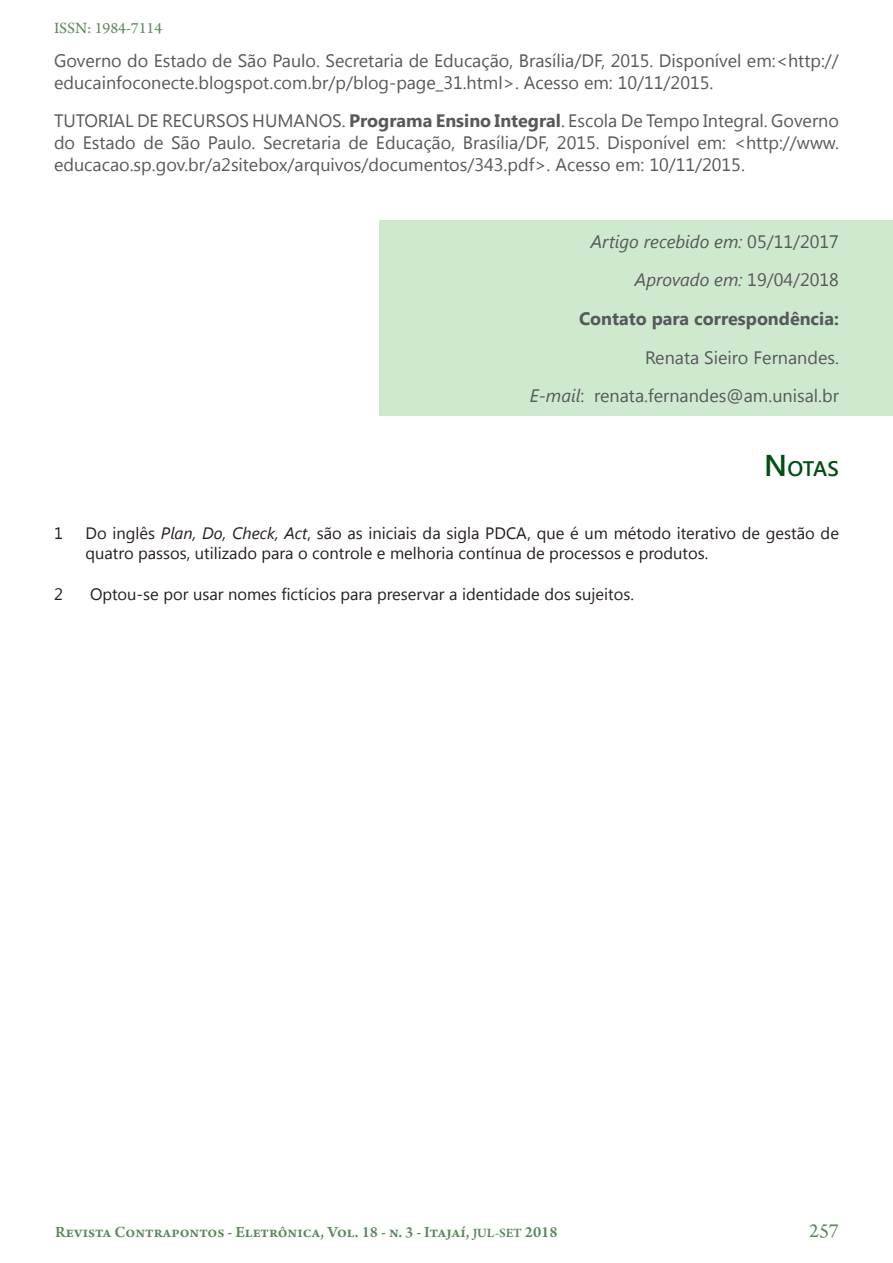
<style>
.page{position:relative;width:893px;height:1263px;background:#fff}
.page>*{position:absolute;margin:0;border:0;box-sizing:border-box;transform-origin:0 0}
.Subtítulos{font:600 21px "Segoe UI";color:#004f14}
.t1{font:21px "Arno Pro";color:#5b865b}
.Referências{font:18px/21.6px "Segoe UI";color:#57585a}
.Referências-2{font:italic 18px "Segoe UI";color:#57585a}
.Referências-3{font:700 18px "Segoe UI";color:#57585a}
.Notas{font:16.5px/19.8px "Segoe UI";color:#241e1b}
.t2{font:600 16.5px "Arno Pro";color:#5b865b}
.t3{font:16.5px "Arno Pro";color:#5b865b}
.s1{font-weight:700}
.s2{font-style:normal}
.s3{font-style:italic}
.s4{font-size:30px}
.s5{font-size:13.5px}
</style>
<div class="page">
<div style="left:380px;top:220px;width:513px;height:196px;background:#cfe9cf"></div>
<p class="t3" style="left:54px;top:18px;width:110px">ISSN: 1984-7114</p>
<p class="Referências" style="left:54px;top:49px;width:786px">Governo do Estado de São Paulo. Secretaria de Educação, Brasília/DF, 2015. Disponível em:&lt;http:// educainfoconecte.blogspot.com.br/p/blog-page_31.html&gt;. Acesso em: 10/11/2015.</p>
<p class="Referências" style="left:54px;top:109px;width:786px;text-align:justify">TUTORIAL DE RECURSOS HUMANOS. <span class="s1">Programa Ensino Integral</span>. Escola De Tempo Integral. Governo do Estado de São Paulo. Secretaria de Educação, Brasília/DF, 2015. Disponível em: &lt;http://www. educacao.sp.gov.br/a2sitebox/arquivos/documentos/343.pdf&gt;. Acesso em: 10/11/2015.</p>
<p class="Referências-2" style="left:591px;top:229px;width:250px">Artigo recebido em: <span class="s2">05/11/2017</span></p>
<p class="Referências-2" style="left:635px;top:267px;width:206px">Aprovado em: <span class="s2">19/04/2018</span></p>
<p class="Referências-3" style="left:579px;top:306px;width:261px">Contato para correspondência:</p>
<p class="Referências" style="left:645px;top:346px;width:195px">Renata Sieiro Fernandes.</p>
<p class="Referências" style="left:530px;top:384px;width:311px"><span class="s3">E-mail</span>: renata.fernandes@am.unisal.br</p>
<p class="Subtítulos" style="left:764px;top:454px;width:76px"><span class="s4">N</span> OTAS</p>
<p class="Notas" style="left:54px;top:522px;width:10px">1</p>
<p class="Notas" style="left:85px;top:522px;width:755px">Do inglês <span class="s3">Plan, Do, Check, Act</span>, são as iniciais da sigla PDCA, que é um método iterativo de gestão de quatro passos, utilizado para o controle e melhoria contínua de processos e produtos.</p>
<p class="Notas" style="left:54px;top:583px;width:10px">2</p>
<p class="Notas" style="left:90px;top:583px;width:545px">Optou-se por usar nomes fictícios para preservar a identidade dos sujeitos.</p>
<p class="t2" style="left:55px;top:1222px;width:504px">Revista Contrapontos - Eletrônica, Vol. 18 - n. 3 - Itajaí, <span class="s5">JUL-SET</span> 2018</p>
<p class="t1" style="left:809px;top:1219px;width:31px">257</p>
</div>
